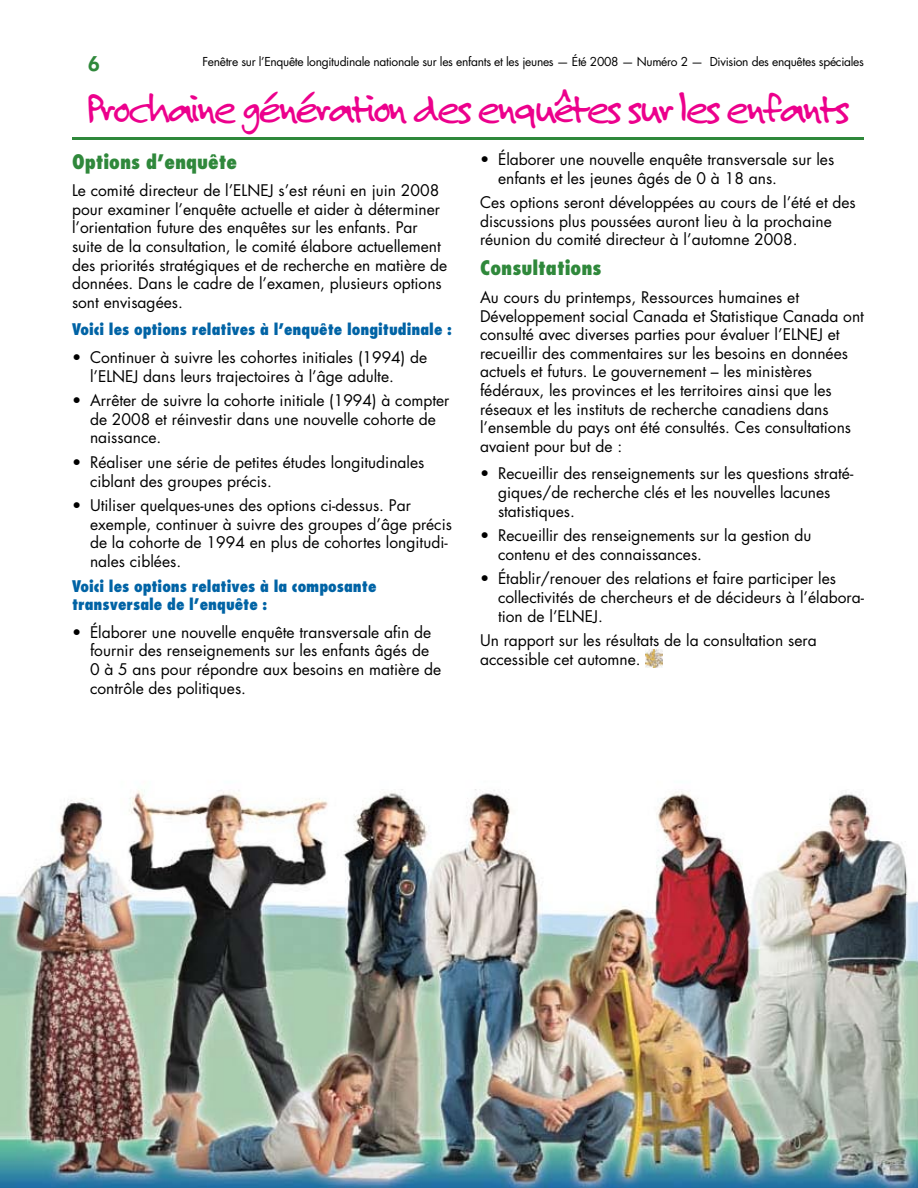
<style>
.page{position:relative;width:918px;height:1188px;background:#fff}
.page>*{position:absolute;margin:0;border:0;box-sizing:border-box;transform-origin:0 0}
.t1{font:45px "Felt Tip Roman";letter-spacing:-.075em;color:#ec008c}
.t2{font:800 21px "Futura BT";color:#2f883b}
.t3{font:800 condensed 19.5px "Futura";color:#2f883b}
.t4{font:15.6px/18.6px "Futura";color:#000}
.t5{font:800 condensed 15.6px/18.6px "Futura";color:#0063a5}
.t6{font:12px "Futura";letter-spacing:-.025em;color:#000}
</style>
<div class="page">
<img style="left:0;top:139px;width:918px;height:1049px">
<img style="left:645px;top:650px;width:17px;height:18px">
<svg style="left:645px;top:649px;width:17px;height:1px"></svg>
<hr style="left:72px;top:137px;width:792px;height:2px;background:#2f883b">
<h2 class="t2" style="left:88px;top:51px;width:14px">6</h2>
<p class="t6" style="left:202px;top:54px;width:663px">Fenêtre sur l’Enquête longitudinale nationale sur les enfants et les jeunes — Été 2008 — Numéro 2 — Division des enquêtes spéciales</p>
<h1 class="t1" style="left:86px;top:81px;width:765px">Prochaine génération des enquêtes sur les enfants</h1>
<p class="t3" style="left:72px;top:149px;width:167px">Options d’enquête</p>
<p class="t4" style="left:72px;top:181px;width:377px">Le comité directeur de l’ELNEJ s’est réuni en juin 2008 pour examiner l’enquête actuelle et aider à déterminer l’orientation future des enquêtes sur les enfants. Par suite de la consultation, le comité élabore actuellement des priorités stratégiques et de recherche en matière de données. Dans le cadre de l’examen, plusieurs options sont envisagées.</p>
<p class="t5" style="left:72px;top:320px;width:381px">Voici les options relatives à l’enquête longitudinale :</p>
<p class="t4" style="left:90px;top:348px;width:339px;text-indent:-18px">• Continuer à suivre les cohortes initiales (1994) de l’ELNEJ dans leurs trajectoires à l’âge adulte.</p>
<p class="t4" style="left:90px;top:391px;width:361px;text-indent:-18px">• Arrêter de suivre la cohorte initiale (1994) à compter de 2008 et réinvestir dans une nouvelle cohorte de naissance.</p>
<p class="t4" style="left:90px;top:453px;width:336px;text-indent:-18px">• Réaliser une série de petites études longitudinales ciblant des groupes précis.</p>
<p class="t4" style="left:90px;top:496px;width:364px;text-indent:-18px">• Utiliser quelques-unes des options ci-dessus. Par exemple, continuer à suivre des groupes d’âge précis de la cohorte de 1994 en plus de cohortes longitudi&shy;nales ciblées.</p>
<p class="t5" style="left:72px;top:576px;width:306px">Voici les options relatives à la composante transversale de l’enquête :</p>
<p class="t4" style="left:90px;top:623px;width:353px;text-indent:-18px">• Élaborer une nouvelle enquête transversale afin de fournir des renseignements sur les enfants âgés de 0 à 5 ans pour répondre aux besoins en matière de contrôle des politiques.</p>
<p class="t4" style="left:498px;top:150px;width:338px;text-indent:-18px">• Élaborer une nouvelle enquête transversale sur les enfants et les jeunes âgés de 0 à 18 ans.</p>
<p class="t4" style="left:480px;top:193px;width:377px">Ces options seront développées au cours de l’été et des discussions plus poussées auront lieu à la prochaine réunion du comité directeur à l’automne 2008.</p>
<p class="t3" style="left:480px;top:256px;width:123px">Consultations</p>
<p class="t4" style="left:480px;top:288px;width:386px">Au cours du printemps, Ressources humaines et Développement social Canada et Statistique Canada ont consulté avec diverses parties pour évaluer l’ELNEJ et recueillir des commentaires sur les besoins en données actuels et futurs. Le gouvernement – les ministères fédéraux, les provinces et les territoires ainsi que les réseaux et les instituts de recherche canadiens dans l’ensemble du pays ont été consultés. Ces consultations avaient pour but de :</p>
<p class="t4" style="left:498px;top:465px;width:357px;text-indent:-18px">• Recueillir des renseignements sur les questions straté&shy;giques/de recherche clés et les nouvelles lacunes statistiques.</p>
<p class="t4" style="left:498px;top:526px;width:315px;text-indent:-18px">• Recueillir des renseignements sur la gestion du contenu et des connaissances.</p>
<p class="t4" style="left:498px;top:570px;width:367px;text-indent:-18px">• Établir/renouer des relations et faire participer les collectivités de chercheurs et de décideurs à l’élabora&shy;tion de l’ELNEJ.</p>
<p class="t4" style="left:480px;top:631px;width:338px">Un rapport sur les résultats de la consultation sera accessible cet automne.</p>
</div>
